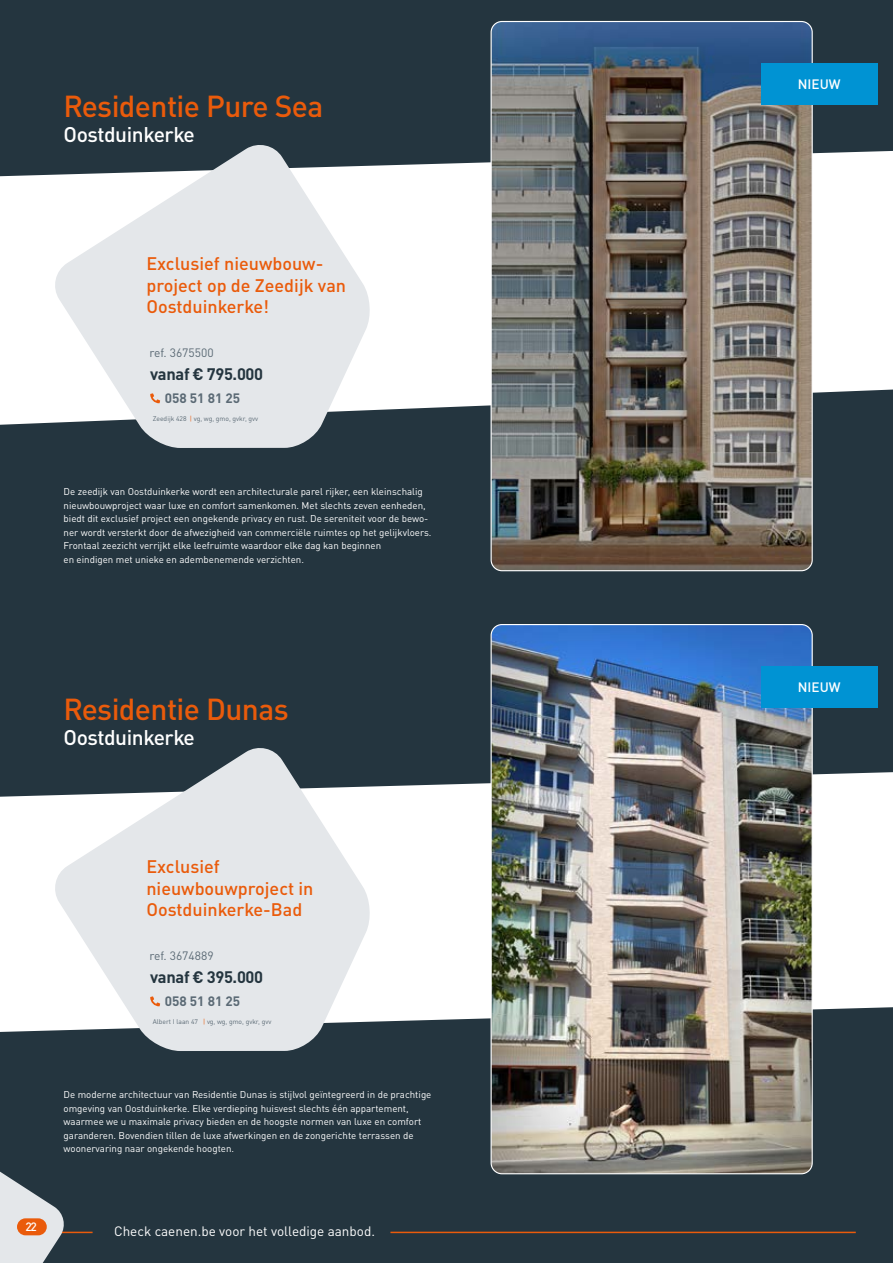
<style>
.page{position:relative;width:893px;height:1263px;background:#24353f}
.page>*{position:absolute;margin:0;border:0;box-sizing:border-box;transform-origin:0 0}
.t1{font:500 30px "DIN Pro";letter-spacing:-.02em;color:#ea5b0b}
.t2{font:500 21px "DIN Pro";letter-spacing:-.02em;color:#fff}
.t3{font:500 18px/21.6px "DIN Pro";color:#ea5b0b}
.t4{font:700 16.5px "DIN Pro";letter-spacing:-.02em;color:#24353f}
.t5{font:13.5px "DIN Pro";color:#fff}
.t6{font:700 13.5px "DIN Pro";color:#5b6a75}
.t7{font:500 13.5px "DIN Pro";color:#fff}
.t8{font:12px "DIN Pro";color:#5b6a75}
.t9{font:500 12px "DIN Pro";color:#fff}
.t10{font:9.75px/13.5px "DIN Pro";color:#fff}
.t11{font:6.75px "DIN Pro";color:#5b6a75}
.s1{color:#ea5b0b}
</style>
<div class="page">
<hr style="left:390px;top:1232px;width:466px;height:1px;background:#ea5b0b">
<hr style="left:61px;top:1232px;width:32px;height:1px;background:#ea5b0b">
<svg style="left:0;top:1171px;width:67px;height:92px"></svg>
<div style="left:17px;top:1218px;width:30px;height:17px;background:#ea5b0b;border-radius:9px"></div>
<svg style="left:0;top:151px;width:893px;height:274px;background:#e6e8e9"></svg>
<svg style="left:0;top:772px;width:893px;height:260px;background:#eaebec"></svg>
<img style="left:491px;top:22px;width:320px;height:549px">
<img style="left:491px;top:624px;width:320px;height:550px">
<svg style="left:51px;top:145px;width:321px;height:303px;background:#d2d6d9"></svg>
<svg style="left:150px;top:393px;width:10px;height:10px"></svg>
<svg style="left:51px;top:748px;width:321px;height:303px;fill:#e4e7ea"></svg>
<svg style="left:150px;top:996px;width:10px;height:10px"></svg>
<div style="left:761px;top:63px;width:116px;height:42px;background:#0093d3"></div>
<div style="left:761px;top:666px;width:116px;height:42px;background:#0093d3"></div>
<h1 class="t1" style="left:64px;top:82px;width:261px">Residentie Pure Sea</h1>
<h2 class="t2" style="left:64px;top:118px;width:133px">Oostduinkerke</h2>
<h3 class="t3" style="left:146px;top:251px;width:201px">Exclusief nieuwbouw&shy;project op de Zeedijk van<br>Oostduinkerke!</h3>
<p class="t8" style="left:149px;top:343px;width:66px">ref. 3675500</p>
<h3 class="t4" style="left:150px;top:360px;width:114px">vanaf € 795.000</h3>
<h3 class="t6" style="left:165px;top:386px;width:77px">058 51 81 25</h3>
<p class="t11" style="left:153px;top:414px;width:107px">Zeedijk 428 <span class="s1">|</span> vg, wg, gmo, gvkr, gvv</p>
<p class="t10" style="left:64px;top:484px;width:370px">De zeedijk van Oostduinkerke wordt een architecturale parel rijker, een kleinschalig nieuwbouwproject waar luxe en comfort samenkomen. Met slechts zeven eenheden, biedt dit exclusief project een ongekende privacy en rust. De sereniteit voor de bewo&shy;ner wordt versterkt door de afwezigheid van commerciële ruimtes op het gelijkvloers.<br>Frontaal zeezicht verrijkt elke leefruimte waardoor elke dag kan beginnen<br>en eindigen met unieke en adembenemende verzichten.</p>
<h1 class="t1" style="left:64px;top:685px;width:227px">Residentie Dunas</h1>
<h2 class="t2" style="left:64px;top:721px;width:133px">Oostduinkerke</h2>
<p class="t9" style="left:26px;top:1217px;width:13px">22</p>
<h3 class="t3" style="left:146px;top:854px;width:169px">Exclusief nieuwbouwproject in<br>Oostduinkerke-Bad</h3>
<p class="t8" style="left:149px;top:946px;width:66px">ref. 3674889</p>
<h3 class="t4" style="left:150px;top:963px;width:114px">vanaf € 395.000</h3>
<h3 class="t6" style="left:165px;top:989px;width:77px">058 51 81 25</h3>
<p class="t11" style="left:153px;top:1017px;width:120px">Albert I laan 47 <span class="s1">|</span> vg, wg, gmo, gvkr, gvv</p>
<p class="t10" style="left:64px;top:1087px;width:369px">De moderne architectuur van Residentie Dunas is stijlvol geïntegreerd in de prachtige omgeving van Oostduinkerke. Elke verdieping huisvest slechts één appartement, waarmee we u maximale privacy bieden en de hoogste normen van luxe en comfort garanderen. Bovendien tillen de luxe afwerkingen en de zongerichte terrassen de woonervaring naar ongekende hoogten.</p>
<h3 class="t5" style="left:114px;top:1220px;width:262px">Check caenen.be voor het volledige aanbod.</h3>
<h3 class="t7" style="left:798px;top:73px;width:44px">NIEUW</h3>
<h3 class="t7" style="left:798px;top:676px;width:44px">NIEUW</h3>
</div>
